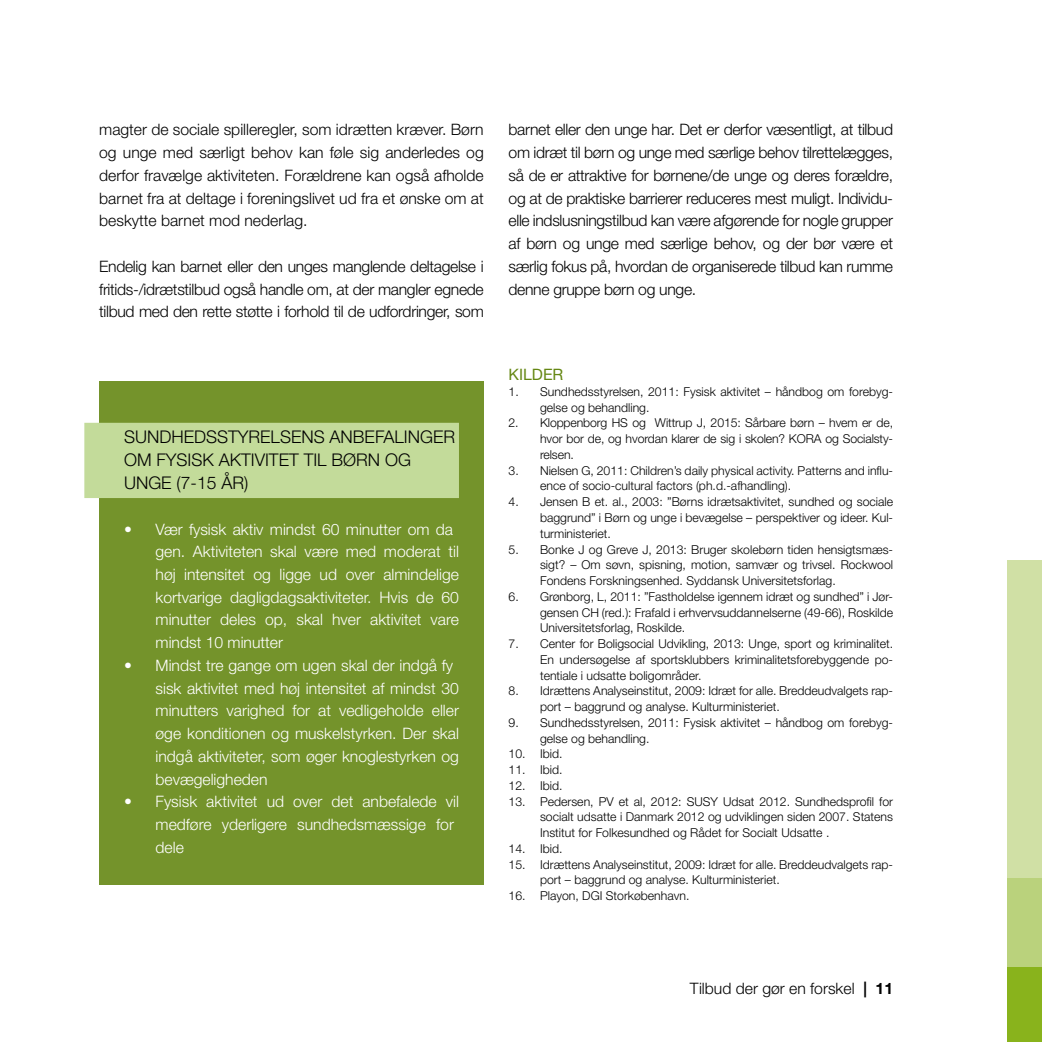
<style>
.page{position:relative;width:1042px;height:1042px;background:#fff}
.page>*{position:absolute;margin:0;border:0;box-sizing:border-box;transform-origin:0 0}
.t1{font:300 17.5px/22.8px "Helvetica Neue LT Std";color:#000}
.t2{font:300 15.75px/22.8px "Helvetica Neue LT Std";letter-spacing:-.02em;color:#000;text-align:justify}
.t3{font:300 15.75px/22.8px "Helvetica Neue LT Std";color:#fff}
.t4{font:300 15.75px "Helvetica Neue LT Std";color:#000}
.t5{font:15.75px "Helvetica Neue LT Std";color:#658713}
.t6{font:300 12.25px/15.8px "Helvetica Neue LT Std";color:#000;text-align:justify}
.s1{font-weight:700}
</style>
<div class="page">
<div style="left:99px;top:381px;width:385px;height:503px;background:#74932b"></div>
<div style="left:84px;top:423px;width:375px;height:75px;background:#c3db9a"></div>
<div style="left:1007px;top:561px;width:35px;height:481px;background:#d0e0a5"></div>
<div style="left:1007px;top:878px;width:35px;height:89px;background:#bad27c"></div>
<div style="left:1007px;top:967px;width:35px;height:75px;background:#89b31c"></div>
<p class="t2" style="left:99px;top:118px;width:386px">magter de sociale spilleregler, som idrætten kræver. Børn og unge med særligt behov kan føle sig anderledes og derfor fravælge aktiviteten. Forældrene kan også afholde barnet fra at deltage i foreningslivet ud fra et ønske om at beskytte barnet mod nederlag.</p>
<p class="t2" style="left:99px;top:255px;width:386px">Endelig kan barnet eller den unges manglende deltagelse i fritids-/idrætstilbud også handle om, at der mangler egnede tilbud med den rette støtte i forhold til de udfordringer, som</p>
<p class="t1" style="left:124px;top:425px;width:333px">SUNDHEDSSTYRELSENS ANBEFALINGER<br>OM FYSISK AKTIVITET TIL BØRN OG<br>UNGE (7-15 ÅR)</p>
<p class="t3" style="left:156px;top:517px;width:305px;text-indent:-32px">• Vær fysisk aktiv mindst 60 minutter om da gen. Aktiviteten skal være med moderat til høj intensitet og ligge ud over almindelige kortvarige dagligdagsaktiviteter. Hvis de 60 minutter deles op, skal hver aktivitet vare mindst 10 minutter</p>
<p class="t3" style="left:156px;top:654px;width:305px;text-indent:-32px">• Mindst tre gange om ugen skal der indgå fy sisk aktivitet med høj intensitet af mindst 30 minutters varighed for at vedligeholde eller øge konditionen og muskelstyrken. Der skal indgå aktiviteter, som øger knoglestyrken og bevægeligheden</p>
<p class="t3" style="left:156px;top:790px;width:305px;text-indent:-32px">• Fysisk aktivitet ud over det anbefalede vil medføre yderligere sundhedsmæssige for dele</p>
<p class="t2" style="left:508px;top:118px;width:386px">barnet eller den unge har. Det er derfor væsentligt, at tilbud om idræt til børn og unge med særlige behov tilrettelægges, så de er attraktive for børnene/de unge og deres forældre, og at de praktiske barrierer reduceres mest muligt. Individu&shy;elle indslusningstilbud kan være afgørende for nogle grupper af børn og unge med særlige behov, og der bør være et særlig fokus på, hvordan de organiserede tilbud kan rumme denne gruppe børn og unge.</p>
<p class="t5" style="left:508px;top:365px;width:56px">KILDER</p>
<p class="t6" style="left:540px;top:383px;width:354px;text-indent:-31px">1. Sundhedsstyrelsen, 2011: Fysisk aktivitet – håndbog om forebyg&shy;gelse og behandling.</p>
<p class="t6" style="left:540px;top:415px;width:354px;text-indent:-31px">2. Kloppenborg HS og Wittrup J, 2015: Sårbare børn – hvem er de, hvor bor de, og hvordan klarer de sig i skolen? KORA og Socialsty&shy;relsen.</p>
<p class="t6" style="left:540px;top:462px;width:354px;text-indent:-31px">3. Nielsen G, 2011: Children’s daily physical activity. Patterns and influ&shy;ence of socio-cultural factors (ph.d.-afhandling).</p>
<p class="t6" style="left:540px;top:494px;width:354px;text-indent:-31px">4. Jensen B et. al., 2003: ”Børns idrætsaktivitet, sundhed og sociale baggrund” i Børn og unge i bevægelse – perspektiver og ideer. Kul&shy;turministeriet.</p>
<p class="t6" style="left:540px;top:541px;width:354px;text-indent:-31px">5. Bonke J og Greve J, 2013: Bruger skolebørn tiden hensigtsmæs&shy;sigt? – Om søvn, spisning, motion, samvær og trivsel. Rockwool Fondens Forskningsenhed. Syddansk Universitetsforlag.</p>
<p class="t6" style="left:540px;top:588px;width:354px;text-indent:-31px">6. Grønborg, L, 2011: ”Fastholdelse igennem idræt og sundhed” i Jør&shy;gensen CH (red.): Frafald i erhvervsuddannelserne (49-66), Roskilde Universitetsforlag, Roskilde.</p>
<p class="t6" style="left:540px;top:635px;width:354px;text-indent:-31px">7. Center for Boligsocial Udvikling, 2013: Unge, sport og kriminalitet.<br>En undersøgelse af sportsklubbers kriminalitetsforebyggende po&shy;tentiale i udsatte boligområder.</p>
<p class="t6" style="left:540px;top:683px;width:354px;text-indent:-31px">8. Idrættens Analyseinstitut, 2009: Idræt for alle. Breddeudvalgets rap&shy;port – baggrund og analyse. Kulturministeriet.</p>
<p class="t6" style="left:540px;top:714px;width:354px;text-indent:-31px">9. Sundhedsstyrelsen, 2011: Fysisk aktivitet – håndbog om forebyg&shy;gelse og behandling.</p>
<p class="t6" style="left:508px;top:746px;width:55px">10. Ibid.</p>
<p class="t6" style="left:508px;top:761px;width:55px">11. Ibid.</p>
<p class="t6" style="left:508px;top:777px;width:55px">12. Ibid.</p>
<p class="t6" style="left:540px;top:793px;width:354px;text-indent:-31px">13. Pedersen, PV et al, 2012: SUSY Udsat 2012. Sundhedsprofil for socialt udsatte i Danmark 2012 og udviklingen siden 2007. Statens Institut for Folkesundhed og Rådet for Socialt Udsatte .</p>
<p class="t6" style="left:508px;top:840px;width:55px">14. Ibid.</p>
<p class="t6" style="left:540px;top:856px;width:354px;text-indent:-31px">15. Idrættens Analyseinstitut, 2009: Idræt for alle. Breddeudvalgets rap&shy;port – baggrund og analyse. Kulturministeriet.</p>
<p class="t6" style="left:508px;top:887px;width:182px">16. Playon, DGI Storkøbenhavn.</p>
<p class="t4" style="left:690px;top:979px;width:205px">Tilbud der gør en forskel <span class="s1">| 11</span></p>
</div>
